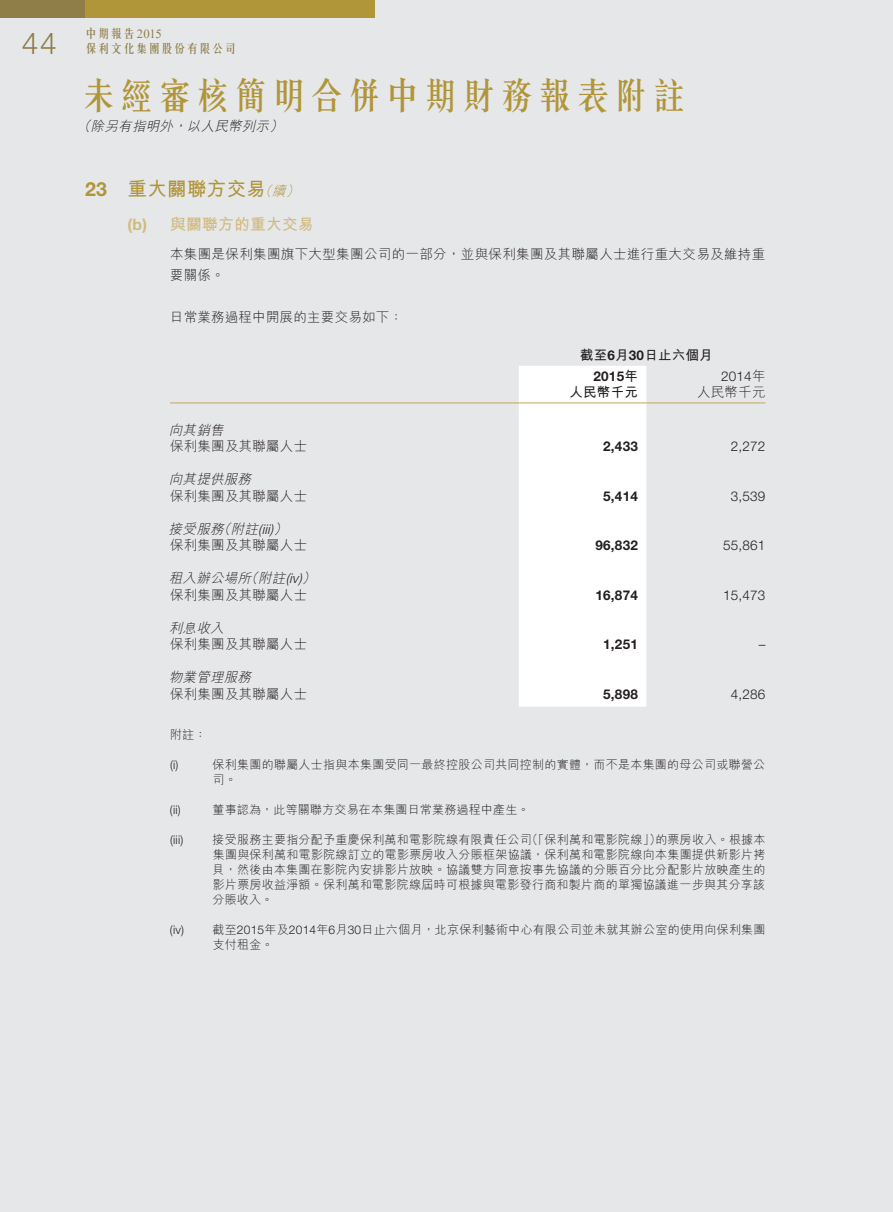
<style>
.page{position:relative;width:893px;height:1212px;background:#e6e7e9}
.page>*{position:absolute;margin:0;border:0;box-sizing:border-box;transform-origin:0 0}
.t1{font:500 36px "C Song 3 HK";letter-spacing:.055em;color:#b19539}
.t2{font:300 30px "Helvetica Neue LT Std";color:#8f7e48}
.t3{font:700 19.5px "M Hei HK";letter-spacing:.015em;color:#b19539}
.t4{font:700 15.75px "M Hei HK";letter-spacing:.015em;color:#d0ba7e}
.t5{font:300 13.5px/16.5px "M Hei HK";letter-spacing:.015em;color:#231f20}
.t6{font:italic 300 13.5px/16.5px "M Hei HK";color:#231f20}
.t7{font:300 13.5px "Helvetica Neue LT Std";letter-spacing:.015em;color:#231f20}
.t8{font:700 13.5px "Helvetica Neue LT Std";letter-spacing:.015em;color:#231f20}
.t9{font:700 13.5px/20.7px "M Hei HK";letter-spacing:.015em;color:#231f20}
.t10{font:300 12px/15px "M Hei HK";letter-spacing:.025em;color:#231f20}
.t11{font:500 12px "C Song 3 HK";letter-spacing:.055em;color:#8f7e48}
.t12{font:300 12px "Helvetica Neue LT Std";color:#231f20}
.s1{font-family:"Aparajita";font-weight:400;font-size:15.75px}
.s2{font-family:"Helvetica Neue LT Std"}
.s3{font-weight:300;font-style:italic;font-size:13.5px}
.s4{font-family:"M Hei HK"}
.s5{font-style:italic}
.s6{font-family:"Helvetica Neue LT Std";font-style:italic}
.s7{font-style:normal}
</style>
<div class="page">
<div style="left:0;top:0;width:113px;height:17px;background:#8f7e48"></div>
<div style="left:85px;top:0;width:289px;height:17px;background:#b19539"></div>
<div style="left:519px;top:366px;width:127px;height:341px;background:#fff"></div>
<hr style="left:170px;top:402px;width:349px;height:1px;background:#c1a75d">
<hr style="left:519px;top:402px;width:127px;height:1px;background:#c1a75d">
<hr style="left:646px;top:402px;width:119px;height:1px;background:#c1a75d">
<p class="t11" style="left:85px;top:25px;width:78px">中期報告<span class="s1">2015</span></p>
<h1 class="t1" style="left:81px;top:67px;width:608px">未經審核簡明合併中期財務報表附註</h1>
<p class="t6" style="left:77px;top:117px;width:211px">（除另有指明外，以人民幣列示）</p>
<p class="t2" style="left:22px;top:25px;width:37px">44</p>
<p class="t11" style="left:85px;top:39px;width:153px">保利文化集團股份有限公司</p>
<p class="t3" style="left:85px;top:175px;width:220px"><span class="s2">23</span> 重大關聯方交易<span class="s3">（續）</span></p>
<p class="t4" style="left:128px;top:213px;width:188px"><span class="s2">(b)</span> 與關聯方的重大交易</p>
<p class="t5" style="left:170px;top:243px;width:597px;line-height:21px">本集團是保利集團旗下大型集團公司的一部分，並與保利集團及其聯屬人士進行重大交易及維持重要關係。</p>
<p class="t5" style="left:170px;top:309px;width:235px">日常業務過程中開展的主要交易如下：</p>
<p class="t9" style="left:593px;top:343px;width:121px;text-indent:-14px">截至<span class="s2">6</span>月<span class="s2">30</span>日止六個月<br><span class="s2">2015</span>年</p>
<p class="t7" style="left:721px;top:367px;width:46px">2014<span class="s4">年</span></p>
<p class="t5" style="left:169px;top:421px;width:140px"><span class="s5">向其銷售<br></span>保利集團及其聯屬人士</p>
<p class="t5" style="left:169px;top:470px;width:140px"><span class="s5">向其提供服務<br></span>保利集團及其聯屬人士</p>
<p class="t5" style="left:169px;top:520px;width:140px"><span class="s5">接受服務（附註</span><span class="s6">(iii)</span> <span class="s5">）</span>保利集團及其聯屬人士</p>
<p class="t6" style="left:169px;top:569px;width:152px">租入辦公場所（附註<span class="s2">(iv)</span> ）<span class="s7">保利集團及其聯屬人士</span></p>
<p class="t5" style="left:169px;top:619px;width:140px"><span class="s5">利息收入<br></span>保利集團及其聯屬人士</p>
<p class="t5" style="left:169px;top:668px;width:140px"><span class="s5">物業管理服務<br></span>保利集團及其聯屬人士</p>
<p class="t9" style="left:569px;top:381px;width:70px">人民幣千元</p>
<p class="t5" style="left:697px;top:383px;width:70px">人民幣千元</p>
<p class="t8" style="left:603px;top:438px;width:36px">2,433</p>
<p class="t7" style="left:731px;top:438px;width:36px">2,272</p>
<p class="t8" style="left:603px;top:487px;width:36px">5,414</p>
<p class="t7" style="left:731px;top:487px;width:36px">3,539</p>
<p class="t8" style="left:595px;top:537px;width:44px">96,832</p>
<p class="t7" style="left:723px;top:537px;width:44px">55,861</p>
<p class="t8" style="left:595px;top:586px;width:44px">16,874</p>
<p class="t7" style="left:723px;top:586px;width:44px">15,473</p>
<p class="t8" style="left:603px;top:636px;width:36px">1,251</p>
<p class="t7" style="left:759px;top:636px;width:8px">–</p>
<p class="t8" style="left:603px;top:685px;width:36px">5,898</p>
<p class="t7" style="left:731px;top:685px;width:36px">4,286</p>
<p class="t10" style="left:170px;top:727px;width:38px">附註：</p>
<p class="t12" style="left:170px;top:758px;width:10px">(i)</p>
<p class="t10" style="left:212px;top:757px;width:554px">保利集團的聯屬人士指與本集團受同一最終控股公司共同控制的實體，而不是本集團的母公司或聯營公司。</p>
<p class="t12" style="left:170px;top:803px;width:12px">(ii)</p>
<p class="t10" style="left:212px;top:802px;width:319px">董事認為，此等關聯方交易在本集團日常業務過程中產生。</p>
<p class="t12" style="left:170px;top:833px;width:15px">(iii)</p>
<p class="t10" style="left:212px;top:832px;width:555px;text-align:justify">接受服務主要指分配予重慶保利萬和電影院線有限責任公司（「保利萬和電影院線」）的票房收入。根據本集團與保利萬和電影院線訂立的電影票房收入分賬框架協議，保利萬和電影院線向本集團提供新影片拷貝，然後由本集團在影院內安排影片放映。協議雙方同意按事先協議的分賬百分比分配影片放映產生的影片票房收益淨額。保利萬和電影院線屆時可根據與電影發行商和製片商的單獨協議進一步與其分享該分賬收入。</p>
<p class="t10" style="left:213px;top:922px;width:554px;text-indent:-43px"><span class="s2">(iv)</span> 截至<span class="s2">2015</span>年及<span class="s2">2014</span>年<span class="s2">6</span>月<span class="s2">30</span>日止六個月，北京保利藝術中心有限公司並未就其辦公室的使用向保利集團支付租金。</p>
</div>
